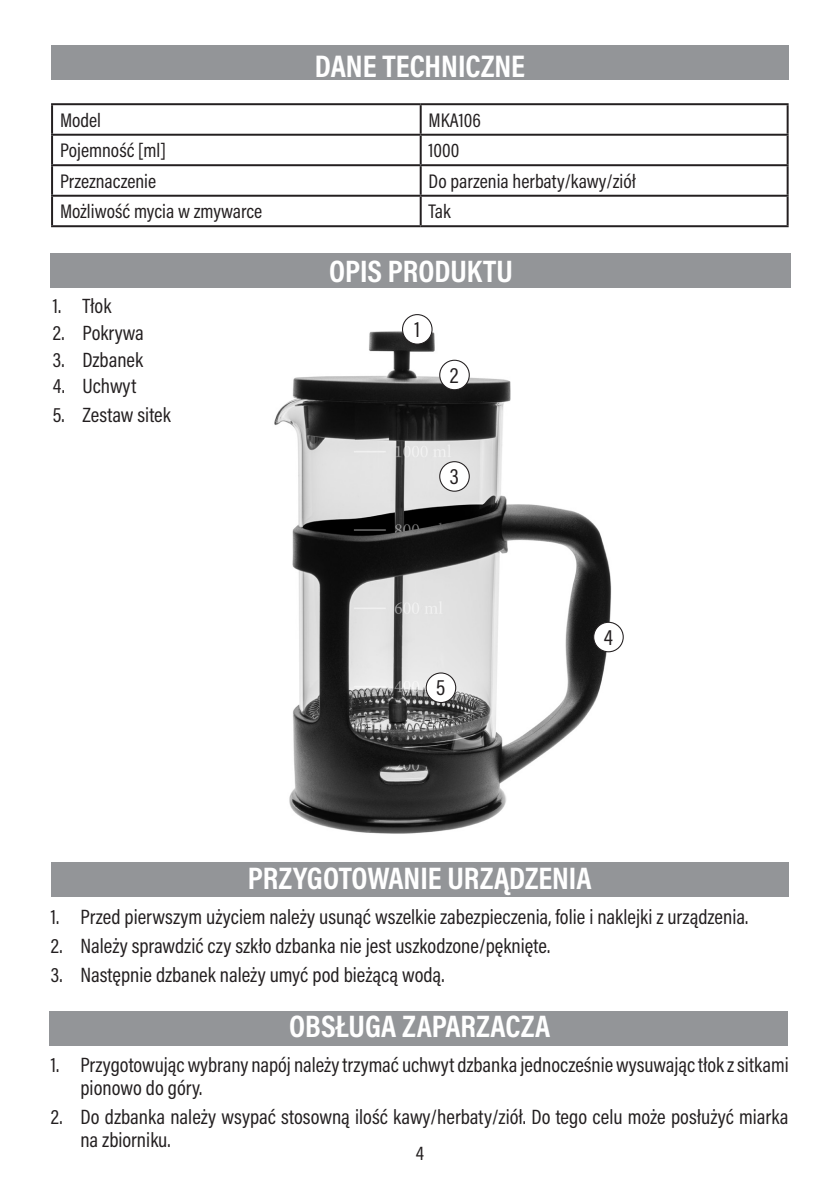
<style>
.page{position:relative;width:840px;height:1191px;background:#fff}
.page>*{position:absolute;margin:0;border:0;box-sizing:border-box;transform-origin:0 0}
.naglowek{font:700 31.6px "Acumin Pro Cond";color:#fff}
.naglowek-2{font:700 31.4px "Acumin Pro Cond";color:#fff}
.naglowek-3{font:700 31.2px "Acumin Pro Cond";color:#fff}
.txt02_mały{font:22.4px "Acumin Pro Cond";color:#231f20}
.t1{font:21px/23px "Acumin Pro Cond";color:#231f20}
.t2{font:20.8px "Acumin Pro Cond";color:#231f20}
.t3{font:20px "Acumin Pro Cond";color:#231f20}
.txt02_mały-2{font:19.8px "Acumin Pro Cond";color:#231f20}
</style>
<div class="page">
<div style="left:50px;top:1011px;width:737px;height:34px;background:#939598"></div>
<img style="left:274px;top:314px;width:350px;height:520px">
<div style="left:593px;top:622px;width:30px;height:30px;background:#fff;border-radius:50%"></div>
<div style="left:592px;top:622px;width:31px;height:30px;border:1px solid #231f20;border-radius:50%"></div>
<div style="left:402px;top:314px;width:30px;height:30px;background:#fff;border-radius:50%"></div>
<div style="left:402px;top:314px;width:30px;height:31px;border:1px solid #231f20;border-radius:50%"></div>
<div style="left:439px;top:360px;width:30px;height:30px;background:#fff;border-radius:50%"></div>
<div style="left:439px;top:360px;width:30px;height:30px;border:1px solid #231f20;border-radius:50%"></div>
<div style="left:439px;top:462px;width:30px;height:29px;background:#fff;border-radius:50%"></div>
<div style="left:439px;top:461px;width:30px;height:31px;border:1px solid #231f20;border-radius:50%"></div>
<div style="left:426px;top:673px;width:29px;height:29px;background:#fff;border-radius:50%"></div>
<div style="left:425px;top:672px;width:31px;height:31px;border:1px solid #231f20;border-radius:50%"></div>
<div style="left:50px;top:253px;width:739px;height:35px;background:#939598"></div>
<hr style="left:51px;top:103px;width:369px;height:2px;background:#231f20">
<hr style="left:51px;top:105px;width:2px;height:29px;background:#231f20">
<hr style="left:420px;top:103px;width:368px;height:2px;background:#231f20">
<hr style="left:419px;top:105px;width:2px;height:29px;background:#231f20">
<hr style="left:786px;top:105px;width:2px;height:29px;background:#231f20">
<hr style="left:51px;top:134px;width:369px;height:2px;background:#231f20">
<hr style="left:51px;top:136px;width:2px;height:28px;background:#231f20">
<hr style="left:420px;top:134px;width:368px;height:2px;background:#231f20">
<hr style="left:419px;top:136px;width:2px;height:28px;background:#231f20">
<hr style="left:786px;top:136px;width:2px;height:28px;background:#231f20">
<hr style="left:51px;top:164px;width:369px;height:2px;background:#231f20">
<hr style="left:51px;top:166px;width:2px;height:29px;background:#231f20">
<hr style="left:420px;top:164px;width:368px;height:2px;background:#231f20">
<hr style="left:419px;top:166px;width:2px;height:29px;background:#231f20">
<hr style="left:786px;top:166px;width:2px;height:29px;background:#231f20">
<hr style="left:51px;top:195px;width:369px;height:2px;background:#231f20">
<hr style="left:51px;top:197px;width:2px;height:28px;background:#231f20">
<hr style="left:420px;top:195px;width:368px;height:2px;background:#231f20">
<hr style="left:419px;top:197px;width:2px;height:28px;background:#231f20">
<hr style="left:786px;top:197px;width:2px;height:28px;background:#231f20">
<hr style="left:51px;top:225px;width:369px;height:2px;background:#231f20">
<hr style="left:420px;top:225px;width:368px;height:2px;background:#231f20">
<div style="left:51px;top:862px;width:737px;height:35px;background:#939598"></div>
<div style="left:51px;top:45px;width:737px;height:35px;background:#939598"></div>
<p class="naglowek" style="left:314px;top:45px;width:212px">DANE TECHNICZNE</p>
<p class="txt02_mały-2" style="left:60px;top:107px;width:43px">Model</p>
<p class="txt02_mały-2" style="left:428px;top:107px;width:54px">MKA106</p>
<p class="txt02_mały-2" style="left:60px;top:138px;width:107px">Pojemność [ml]</p>
<p class="txt02_mały-2" style="left:428px;top:138px;width:32px">1000</p>
<p class="txt02_mały-2" style="left:60px;top:168px;width:98px">Przeznaczenie</p>
<p class="txt02_mały-2" style="left:428px;top:168px;width:208px">Do parzenia herbaty/kawy/ziół</p>
<p class="txt02_mały-2" style="left:60px;top:199px;width:204px">Możliwość mycia w zmywarce</p>
<p class="txt02_mały-2" style="left:428px;top:199px;width:23px">Tak</p>
<p class="naglowek-3" style="left:329px;top:251px;width:185px">OPIS PRODUKTU</p>
<p class="t2" style="left:53px;top:292px;width:60px">1. Tłok</p>
<p class="t2" style="left:53px;top:319px;width:92px">2. Pokrywa</p>
<p class="t2" style="left:53px;top:346px;width:92px">3. Dzbanek</p>
<p class="t2" style="left:53px;top:373px;width:85px">4. Uchwyt</p>
<p class="t2" style="left:53px;top:402px;width:119px">5. Zestaw sitek</p>
<p class="txt02_mały" style="left:414px;top:315px;width:7px">1</p>
<p class="txt02_mały" style="left:449px;top:360px;width:10px">2</p>
<p class="txt02_mały" style="left:449px;top:462px;width:10px">3</p>
<p class="txt02_mały" style="left:436px;top:673px;width:11px">5</p>
<p class="txt02_mały" style="left:603px;top:622px;width:11px">4</p>
<p class="naglowek-2" style="left:248px;top:858px;width:345px">PRZYGOTOWANIE URZĄDZENIA</p>
<p class="t1" style="left:51px;top:905px;width:698px">1. Przed pierwszym użyciem należy usunąć wszelkie zabezpieczenia, folie i naklejki z urządzenia.</p>
<p class="t1" style="left:51px;top:934px;width:500px">2. Należy sprawdzić czy szkło dzbanka nie jest uszkodzone/pęknięte.</p>
<p class="t1" style="left:51px;top:963px;width:395px">3. Następnie dzbanek należy umyć pod bieżącą wodą.</p>
<p class="naglowek-2" style="left:289px;top:1005px;width:262px">OBSŁUGA ZAPARZACZA</p>
<p class="t1" style="left:80px;top:1053px;width:709px;text-indent:-30px">1. Przygotowując wybrany napój należy trzymać uchwyt dzbanka jednocześnie wysuwając tłok z sitkami pionowo do góry.</p>
<p class="t1" style="left:80px;top:1105px;width:709px;text-indent:-30px">2. Do dzbanka należy wsypać stosowną ilość kawy/herbaty/ziół. Do tego celu może posłużyć miarka na zbiorniku.</p>
<p class="t3" style="left:415px;top:1140px;width:10px">4</p>
</div>
